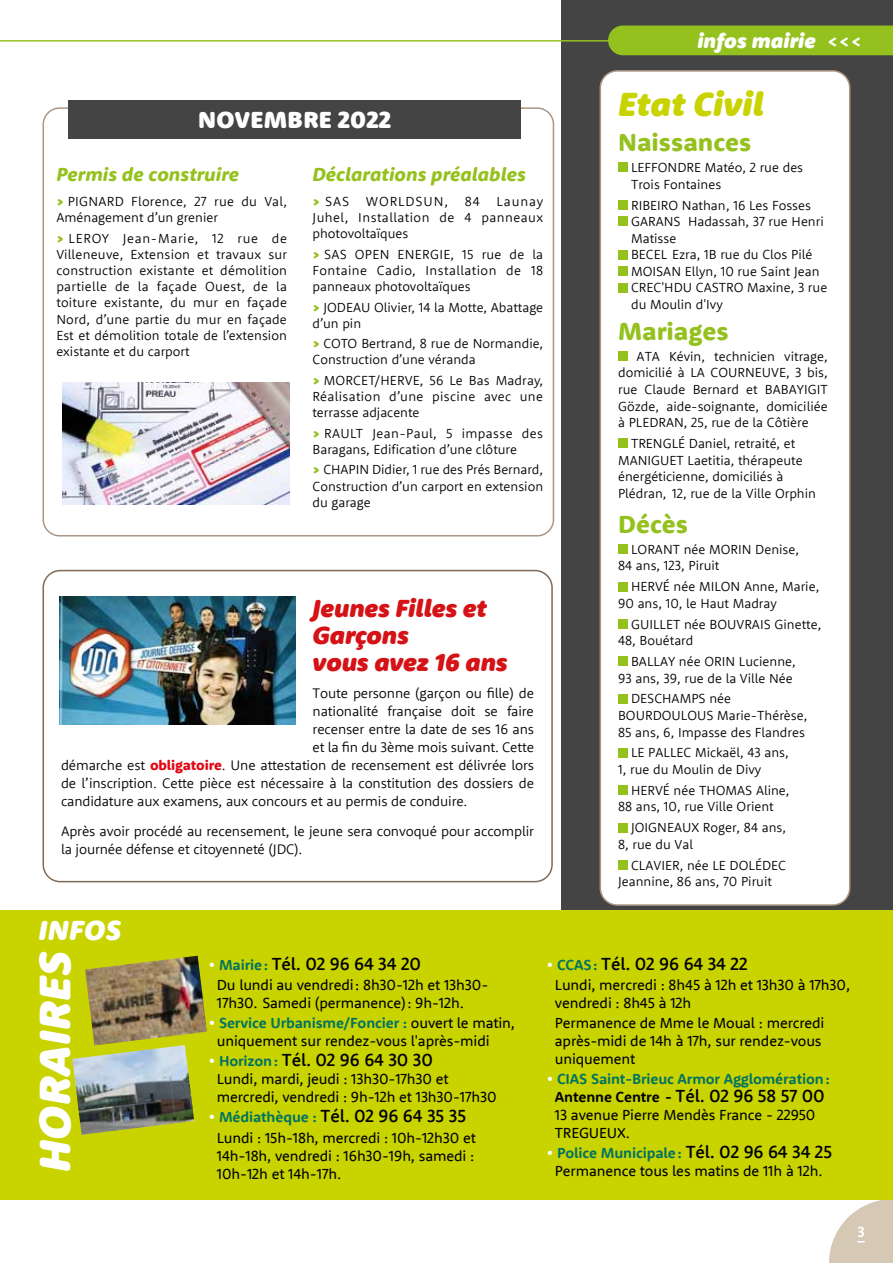
<style>
.page{position:relative;width:893px;height:1263px;background:#fff}
.page>*{position:absolute;margin:0;border:0;box-sizing:border-box;transform-origin:0 0}
.t1{font:italic 900 45.6px "Rooney Sans";letter-spacing:.01em;color:#fff}
.t2{font:italic 900 34.5px "Rooney Sans";color:#c8d300}
.t3{font:italic 900 28.5px "Rooney Sans";letter-spacing:.015em;color:#fff}
.t4{font:italic 900 25.5px/27px "Rooney Sans";letter-spacing:-.01em;color:#d51317}
.t5{font:800 25.5px "Rooney Sans";color:#95c11f}
.t6{font:900 24px "Rooney Sans";letter-spacing:.015em;color:#fff}
.t7{font:italic 900 21px "Rooney Sans";color:#fff}
.t8{font:italic 800 19.5px "Rooney Sans";color:#95c11f}
.t9{font:500 18px "Rooney Sans";letter-spacing:-.01em;color:#000}
.t10{font:15px/18px "Rooney Sans";letter-spacing:-.01em;color:#000}
.t11{font:700 15px "Rooney Sans";color:#fff}
.t12{font:300 14.25px/18px "Rooney Sans";letter-spacing:-.01em;color:#000}
.t13{font:300 13.5px/16.6px "Rooney Sans";color:#000}
.s1{font-weight:900;color:#95c11f}
.s2{font-weight:800;color:#e30613}
.s3{font-weight:700;font-style:normal}
.s4{font-weight:700;font-size:15px;color:#fff}
.s5{font-weight:700;font-size:15px;color:#007262}
.s6{font-weight:700;color:#fff}
.s7{font-weight:700;color:#007262}
.s8{font-weight:700}
.s9{font-weight:500;font-size:18px}
</style>
<div class="page">
<div style="left:561px;top:0;width:332px;height:910px;background:#444"></div>
<svg style="left:829px;top:1199px;width:64px;height:64px"></svg>
<hr style="left:0;top:40px;width:617px;height:2px;background:#95c11f">
<div style="left:608px;top:26px;width:285px;height:29px;background:#95c11f"></div>
<div style="left:68px;top:100px;width:453px;height:38px;background:#444"></div>
<div style="left:43px;top:570px;width:510px;height:312px;border:2px solid #806a57;border-radius:17px"></div>
<img style="left:60px;top:596px;width:236px;height:128px">
<img style="left:62px;top:383px;width:227px;height:121px">
<div style="left:0;top:910px;width:893px;height:289px;background:#c8d300"></div>
<img style="left:85px;top:956px;width:122px;height:89px">
<img style="left:72px;top:1045px;width:122px;height:90px">
<div style="left:600px;top:71px;width:250px;height:834px;background:#fff;border-radius:17px"></div>
<div style="left:618px;top:163px;width:9px;height:9px;background:#95c11f"></div>
<div style="left:618px;top:200px;width:9px;height:10px;background:#95c11f"></div>
<div style="left:618px;top:217px;width:9px;height:9px;background:#95c11f"></div>
<div style="left:618px;top:250px;width:9px;height:9px;background:#95c11f"></div>
<div style="left:618px;top:266px;width:9px;height:10px;background:#95c11f"></div>
<div style="left:618px;top:283px;width:9px;height:9px;background:#95c11f"></div>
<div style="left:618px;top:351px;width:9px;height:10px;background:#95c11f"></div>
<div style="left:618px;top:439px;width:9px;height:9px;background:#95c11f"></div>
<div style="left:618px;top:544px;width:9px;height:10px;background:#95c11f"></div>
<div style="left:618px;top:582px;width:9px;height:9px;background:#95c11f"></div>
<div style="left:618px;top:619px;width:9px;height:10px;background:#95c11f"></div>
<div style="left:618px;top:657px;width:9px;height:9px;background:#95c11f"></div>
<div style="left:618px;top:694px;width:9px;height:9px;background:#95c11f"></div>
<div style="left:618px;top:748px;width:9px;height:9px;background:#95c11f"></div>
<div style="left:618px;top:785px;width:9px;height:10px;background:#95c11f"></div>
<div style="left:618px;top:823px;width:9px;height:9px;background:#95c11f"></div>
<div style="left:618px;top:860px;width:9px;height:10px;background:#95c11f"></div>
<div style="left:600px;top:70px;width:250px;height:836px;border:2px solid #aa9783;border-radius:17px"></div>
<h3 class="t6" style="left:198px;top:104px;width:195px">NOVEMBRE 2022</h3>
<h3 class="t8" style="left:56px;top:162px;width:184px">Permis de construire</h3>
<p class="t13" style="left:56px;top:193px;width:232px;line-height:16.2px"><span class="s1">&gt;</span> PIGNARD Florence, 27 rue du Val,<br>Aménagement d’un grenier</p>
<p class="t13" style="left:56px;top:229px;width:232px;line-height:16.2px;text-align:justify"><span class="s1">&gt;</span> LEROY Jean-Marie, 12 rue de Villeneuve, Extension et travaux sur construction existante et démolition partielle de la façade Ouest, de la toiture existante, du mur en façade Nord, d’une partie du mur en façade Est et démolition totale de l’extension existante et du carport</p>
<h3 class="t8" style="left:313px;top:162px;width:215px">Déclarations préalables</h3>
<p class="t13" style="left:313px;top:193px;width:232px;line-height:16.2px;text-align:justify"><span class="s1">&gt;</span> SAS WORLDSUN, 84 Launay Juhel, Installation de 4 panneaux photovoltaïques</p>
<p class="t13" style="left:313px;top:246px;width:232px;line-height:16.2px;text-align:justify"><span class="s1">&gt;</span> SAS OPEN ENERGIE, 15 rue de la Fontaine Cadio, Installation de 18 panneaux photovoltaïques</p>
<p class="t13" style="left:313px;top:298px;width:232px;line-height:16.2px"><span class="s1">&gt;</span> JODEAU Olivier, 14 la Motte, Abattage d’un pin</p>
<p class="t13" style="left:313px;top:335px;width:232px;line-height:16.2px"><span class="s1">&gt;</span> COTO Bertrand, 8 rue de Normandie,<br>Construction d’une véranda</p>
<p class="t13" style="left:313px;top:372px;width:232px;line-height:16.2px;text-align:justify"><span class="s1">&gt;</span> MORCET/HERVE, 56 Le Bas Madray, Réalisation d’une piscine avec une terrasse adjacente</p>
<p class="t13" style="left:313px;top:425px;width:232px;line-height:16.2px"><span class="s1">&gt;</span> RAULT Jean-Paul, 5 impasse des<br>Baragans, Edification d’une clôture</p>
<p class="t13" style="left:313px;top:461px;width:232px;line-height:16.2px;text-align:justify"><span class="s1">&gt;</span> CHAPIN Didier, 1 rue des Prés Bernard, Construction d’un carport en extension du garage</p>
<h3 class="t4" style="left:313px;top:594px;width:197px">Jeunes Filles et<br>Garçons<br>vous avez 16 ans</h3>
<p class="t12" style="left:313px;top:683px;width:223px">Toute personne (garçon ou fille) de</p>
<p class="t12" style="left:313px;top:701px;width:223px">nationalité française doit se faire</p>
<p class="t12" style="left:313px;top:719px;width:223px">recenser entre la date de ses 16 ans</p>
<p class="t12" style="left:313px;top:737px;width:223px">et la fin du 3ème mois suivant. Cette</p>
<p class="t12" style="left:61px;top:755px;width:474px">démarche est <span class="s2">obligatoire</span>. Une attestation de recensement est délivrée lors</p>
<p class="t12" style="left:61px;top:773px;width:474px">de l’inscription. Cette pièce est nécessaire à la constitution des dossiers de</p>
<p class="t12" style="left:61px;top:791px;width:408px">candidature aux examens, aux concours et au permis de conduire.</p>
<p class="t12" style="left:61px;top:822px;width:474px">Après avoir procédé au recensement, le jeune sera convoqué pour accomplir la journée défense et citoyenneté (JDC).</p>
<h3 class="t7" style="left:697px;top:27px;width:167px">infos mairie <span class="s3">&lt;&lt;&lt;</span></h3>
<h2 class="t2" style="left:618px;top:82px;width:147px">Etat Civil</h2>
<h3 class="t5" style="left:618px;top:126px;width:135px">Naissances</h3>
<p class="t13" style="left:631px;top:159px;width:174px">LEFFONDRE Matéo, 2 rue des<br>Trois Fontaines</p>
<p class="t13" style="left:631px;top:196px;width:198px">RIBEIRO Nathan, 16 Les Fosses<br>GARANS Hadassah, 37 rue Henri<br>Matisse<br>BECEL Ezra, 1B rue du Clos Pilé<br>MOISAN Ellyn, 10 rue Saint Jean<br>CREC'HDU CASTRO Maxine, 3 rue du Moulin d'Ivy</p>
<h3 class="t5" style="left:618px;top:314px;width:112px">Mariages</h3>
<p class="t13" style="left:618px;top:347px;width:211px;text-align:justify;text-indent:19px">ATA Kévin, technicien vitrage, domicilié à LA COURNEUVE, 3 bis, rue Claude Bernard et BABAYIGIT Gözde, aide-soignante, domiciliée à PLEDRAN, 25, rue de la Côtière</p>
<p class="t13" style="left:618px;top:435px;width:199px;text-indent:13px">TRENGLÉ Daniel, retraité, et<br>MANIGUET Laetitia, thérapeute énergéticienne, domiciliés à<br>Plédran, 12, rue de la Ville Orphin</p>
<h3 class="t5" style="left:618px;top:507px;width:72px">Décès</h3>
<p class="t13" style="left:618px;top:540px;width:183px;text-indent:13px">LORANT née MORIN Denise,<br>84 ans, 123, Piruit</p>
<p class="t13" style="left:618px;top:578px;width:203px;text-indent:13px">HERVÉ née MILON Anne, Marie,<br>90 ans, 10, le Haut Madray</p>
<p class="t13" style="left:618px;top:615px;width:205px;text-indent:13px">GUILLET née BOUVRAIS Ginette,<br>48, Bouétard</p>
<p class="t13" style="left:618px;top:653px;width:179px;text-align:right">BALLAY née ORIN Lucienne,<br>93 ans, 39, rue de la Ville Née</p>
<p class="t13" style="left:618px;top:690px;width:191px;text-indent:13px">DESCHAMPS née<br>BOURDOULOUS Marie-Thérèse,<br>85 ans, 6, Impasse des Flandres</p>
<p class="t13" style="left:618px;top:744px;width:172px;text-indent:13px">LE PALLEC Mickaël, 43 ans,<br>1, rue du Moulin de Divy</p>
<p class="t13" style="left:618px;top:781px;width:173px;text-indent:13px">HERVÉ née THOMAS Aline,<br>88 ans, 10, rue Ville Orient</p>
<p class="t13" style="left:618px;top:819px;width:170px;text-indent:13px">JOIGNEAUX Roger, 84 ans,<br>8, rue du Val</p>
<p class="t13" style="left:618px;top:856px;width:169px;text-indent:13px">CLAVIER, née LE DOLÉDEC<br>Jeannine, 86 ans, 70 Piruit</p>
<h3 class="t3" style="left:38px;top:911px;width:84px">INFOS</h3>
<h1 class="t1" style="left:25px;top:1172px;width:223px;rotate:-90deg">HORAIRES</h1>
<h3 class="t9" style="left:208px;top:952px;width:214px"><span class="s4">•</span> <span class="s5">Mairie:</span> Tél. 02 96 64 34 20</h3>
<p class="t10" style="left:217px;top:975px;width:273px">Du lundi au vendredi: 8h30-12h et 13h30-<br>17h30. Samedi (permanence): 9h-12h.</p>
<p class="t10" style="left:217px;top:1013px;width:300px;text-indent:-9px"><span class="s6">•</span> <span class="s7">Service Urbanisme/Foncier :</span> ouvert le matin, uniquement sur rendez-vous l'après-midi</p>
<h3 class="t9" style="left:208px;top:1048px;width:226px"><span class="s4">•</span> <span class="s5">Horizon:</span> Tél. 02 96 64 30 30</h3>
<p class="t10" style="left:217px;top:1070px;width:281px">Lundi, mardi, jeudi : 13h30-17h30 et mercredi, vendredi : 9h-12h et 13h30-17h30</p>
<h3 class="t9" style="left:208px;top:1104px;width:259px"><span class="s4">•</span> <span class="s5">Médiathèque :</span> Tél. 02 96 64 35 35</h3>
<p class="t10" style="left:217px;top:1128px;width:261px;text-align:justify">Lundi : 15h-18h, mercredi : 10h-12h30 et 14h-18h, vendredi : 16h30-19h, samedi :<br>10h-12h et 14h-17h.</p>
<h3 class="t9" style="left:546px;top:952px;width:203px"><span class="s4">•</span> <span class="s5">CCAS:</span> Tél. 02 96 64 34 22</h3>
<p class="t10" style="left:555px;top:975px;width:297px">Lundi, mercredi : 8h45 à 12h et 13h30 à 17h30, vendredi : 8h45 à 12h</p>
<p class="t10" style="left:555px;top:1013px;width:271px">Permanence de Mme le Moual : mercredi après-midi de 14h à 17h, sur rendez-vous uniquement</p>
<p class="t10" style="left:555px;top:1070px;width:276px;text-indent:-9px"><span class="s6">•</span> <span class="s7">CIAS Saint-Brieuc Armor Agglomération:<br></span><span class="s8">Antenne Centre -</span> <span class="s9">Tél. 02 96 58 57 00<br></span>13 avenue Pierre Mendès France - 22950<br>TREGUEUX.</p>
<p class="t10" style="left:546px;top:1144px;width:287px;text-align:center"><span class="s6">•</span> <span class="s7">Police Municipale:</span> <span class="s9">Tél. 02 96 64 34 25<br></span>Permanence tous les matins de 11h à 12h.</p>
<p class="t11" style="left:857px;top:1222px;width:9px">3</p>
</div>
